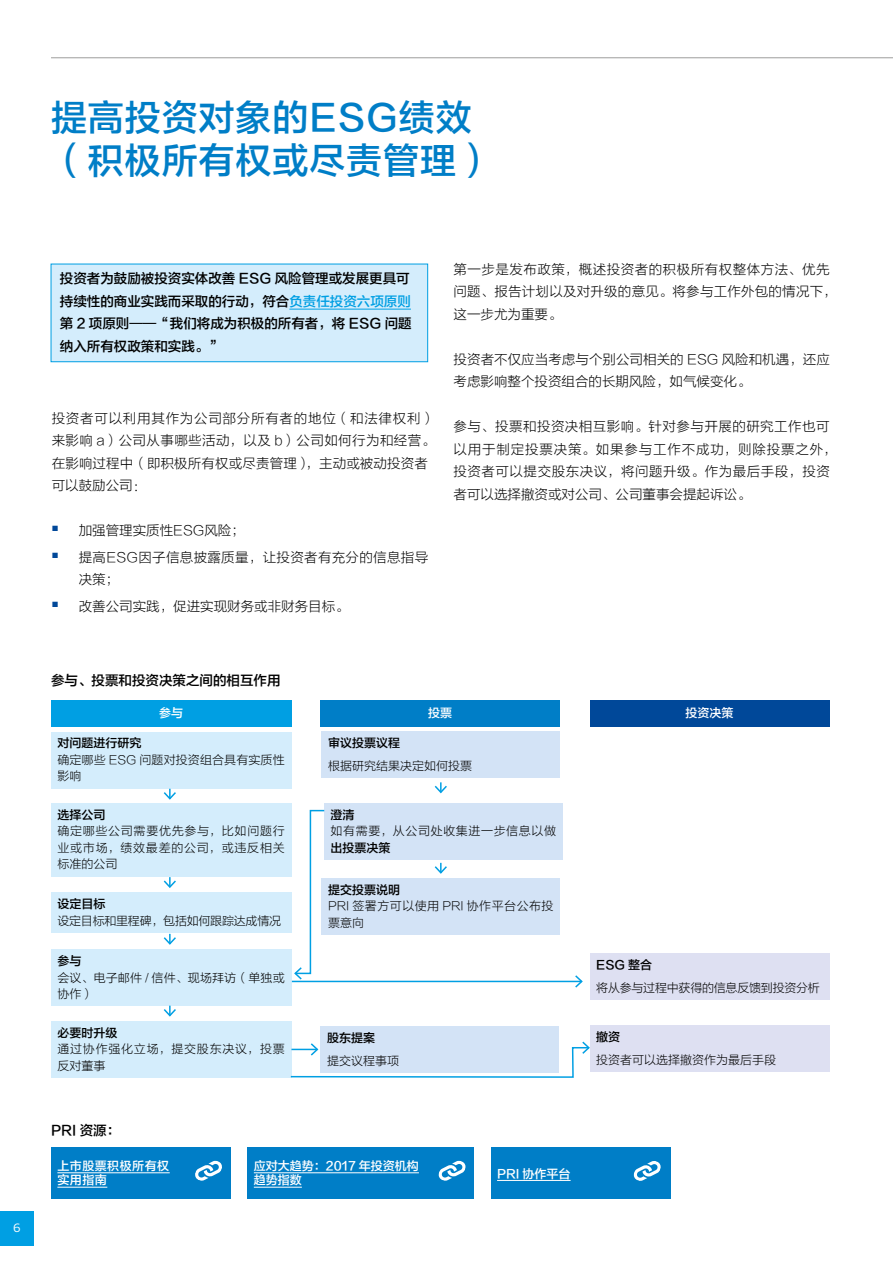
<style>
.page{position:relative;width:893px;height:1263px;background:#fff}
.page>*{position:absolute;margin:0;border:0;box-sizing:border-box;transform-origin:0 0}
.t1{font:36px/43.2px "FZLTZHK GBK1 0";letter-spacing:.025em;color:#007ec7}
.t2{font:13.5px/22.5px "FZLTKHK GBK1 0";letter-spacing:.025em;color:#000}
.t3{font:13.5px/22.5px "FZLTZHK GBK1 0";color:#000}
.t4{font:13.5px/22.5px "FZLTKHK GBK1 0";letter-spacing:.005em;color:#000}
.t5{font:13.5px "FZLTKHK GBK1 0";color:#000}
.t6{font:12px/16.5px "FZLTKHK GBK1 0";letter-spacing:.01em;color:#000}
.t7{font:12px "FZLTZHK GBK1 0";color:#000}
.t8{font:12px "FZLTKHK GBK1 0";letter-spacing:-.02em;color:#000}
.t9{font:12px/14.4px "FZLTZHK GBK1 0";color:#fff}
.t10{font:12px/16.5px "FZLTKHK GBK1 0";letter-spacing:.04em;color:#000}
.t11{font:12px/16.5px "FZLTKHK GBK1 0";letter-spacing:.065em;color:#000}
.t12{font:12px "FZLTKHK GBK1 0";letter-spacing:.05em;color:#000}
.t13{font:12px/14.4px "FZLTZHK GBK1 0";letter-spacing:.04em;color:#fff}
.t14{font:12px "Alright Sans";color:#fff}
.s1{color:#009fe3}
</style>
<div class="page">
<div style="left:0;top:1212px;width:34px;height:34px;background:#009fe3"></div>
<hr style="left:51px;top:57px;width:842px;height:1px;background:#9d9d9c">
<div style="left:51px;top:264px;width:377px;height:98px;background:#d4edfc"></div>
<hr style="left:289px;top:309px;width:122px;height:1px;background:#009fe3">
<div style="left:51px;top:264px;width:377px;height:98px;border:1px solid #009fe3"></div>
<div style="left:51px;top:700px;width:240px;height:26px;background:#009fe3"></div>
<div style="left:51px;top:732px;width:240px;height:56px;background:#d4edfc"></div>
<div style="left:51px;top:803px;width:240px;height:73px;background:#d4edfc"></div>
<div style="left:51px;top:893px;width:240px;height:40px;background:#d4edfc"></div>
<div style="left:51px;top:949px;width:240px;height:57px;background:#d4edfc"></div>
<div style="left:590px;top:953px;width:239px;height:47px;background:#dee0f2"></div>
<div style="left:321px;top:1026px;width:238px;height:46px;background:#d3e3f6"></div>
<div style="left:590px;top:1025px;width:239px;height:47px;background:#dee0f2"></div>
<div style="left:322px;top:732px;width:238px;height:46px;background:#d3e3f6"></div>
<div style="left:324px;top:803px;width:238px;height:57px;background:#d3e3f6"></div>
<div style="left:51px;top:1021px;width:240px;height:57px;background:#d4edfc"></div>
<div style="left:322px;top:878px;width:238px;height:57px;background:#d3e3f6"></div>
<div style="left:321px;top:700px;width:239px;height:26px;background:#007ec7"></div>
<div style="left:590px;top:700px;width:239px;height:26px;background:#004899"></div>
<svg style="left:434px;top:782px;width:13px;height:12px"></svg>
<svg style="left:434px;top:863px;width:13px;height:11px"></svg>
<svg style="left:163px;top:789px;width:13px;height:11px"></svg>
<svg style="left:163px;top:877px;width:13px;height:11px"></svg>
<svg style="left:163px;top:934px;width:13px;height:11px"></svg>
<svg style="left:163px;top:1006px;width:13px;height:11px"></svg>
<hr style="left:292px;top:981px;width:290px;height:1px;background:#009fe3">
<svg style="left:574px;top:975px;width:9px;height:13px"></svg>
<svg style="left:293px;top:809px;width:33px;height:172px"></svg>
<svg style="left:290px;top:1040px;width:300px;height:38px"></svg>
<div style="left:51px;top:1147px;width:180px;height:52px;background:#007ec7"></div>
<hr style="left:57px;top:1172px;width:113px;height:1px;background:#fff">
<hr style="left:57px;top:1187px;width:50px;height:1px;background:#fff">
<svg style="left:195px;top:1160px;width:27px;height:21px"></svg>
<div style="left:491px;top:1147px;width:180px;height:52px;background:#007ec7"></div>
<hr style="left:497px;top:1180px;width:74px;height:1px;background:#fff">
<svg style="left:633px;top:1161px;width:28px;height:20px"></svg>
<div style="left:247px;top:1147px;width:227px;height:52px;background:#007ec7"></div>
<hr style="left:254px;top:1172px;width:165px;height:1px;background:#fff">
<hr style="left:254px;top:1187px;width:48px;height:1px;background:#fff">
<svg style="left:438px;top:1160px;width:28px;height:21px"></svg>
<h1 class="t1" style="left:51px;top:98px;width:443px">提高投资对象的ESG绩效（积极所有权或尽责管理）</h1>
<p class="t14" style="left:13px;top:1220px;width:9px">6</p>
<p class="t3" style="left:60px;top:268px;width:353px">投资者为鼓励被投资实体改善 ESG 风险管理或发展更具可持续性的商业实践而采取的行动，符合<span class="s1">负责任投资六项原则</span>第 2 项原则——“我们将成为积极的所有者，将 ESG 问题纳入所有权政策和实践。”</p>
<p class="t2" style="left:52px;top:407px;width:385px">投资者可以利用其作为公司部分所有者的地位（和法律权利）来影响 a）公司从事哪些活动，以及 b）公司如何行为和经营。在影响过程中（即积极所有权或尽责管理），主动或被动投资者可以鼓励公司：</p>
<p class="t5" style="left:52px;top:523px;width:195px"><sup>■</sup> 加强管理实质性ESG风险；</p>
<p class="t2" style="left:79px;top:546px;width:351px;text-indent:-27px"><sup>■</sup> 提高ESG因子信息披露质量，让投资者有充分的信息指导决策；</p>
<p class="t5" style="left:52px;top:599px;width:299px"><sup>■</sup> 改善公司实践，促进实现财务或非财务目标。</p>
<p class="t3" style="left:51px;top:669px;width:231px">参与、投票和投资决策之间的相互作用</p>
<p class="t2" style="left:454px;top:258px;width:385px">第一步是发布政策，概述投资者的积极所有权整体方法、优先问题、报告计划以及对升级的意见。将参与工作外包的情况下，这一步尤为重要。</p>
<p class="t4" style="left:454px;top:348px;width:378px">投资者不仅应当考虑与个别公司相关的 ESG 风险和机遇，还应考虑影响整个投资组合的长期风险，如气候变化。</p>
<p class="t2" style="left:454px;top:416px;width:385px">参与、投票和投资决相互影响。针对参与开展的研究工作也可以用于制定投票决策。如果参与工作不成功，则除投票之外，投资者可以提交股东决议，将问题升级。作为最后手段，投资者可以选择撤资或对公司、公司董事会提起诉讼。</p>
<p class="t9" style="left:159px;top:706px;width:25px">参与</p>
<p class="t9" style="left:428px;top:706px;width:25px">投票</p>
<p class="t9" style="left:685px;top:706px;width:49px">投资决策</p>
<p class="t7" style="left:57px;top:737px;width:85px">对问题进行研究</p>
<p class="t6" style="left:57px;top:752px;width:229px">确定哪些 ESG 问题对投资组合具有实质性影响</p>
<p class="t7" style="left:57px;top:808px;width:49px">选择公司</p>
<p class="t6" style="left:57px;top:823px;width:229px;text-align:justify">确定哪些公司需要优先参与，比如问题行业或市场，绩效最差的公司，或违反相关标准的公司</p>
<p class="t7" style="left:57px;top:898px;width:49px">设定目标</p>
<p class="t8" style="left:57px;top:914px;width:225px">设定目标和里程碑，包括如何跟踪达成情况</p>
<p class="t7" style="left:57px;top:954px;width:25px">参与</p>
<p class="t6" style="left:57px;top:969px;width:229px">会议、电子邮件 / 信件、现场拜访（单独或协作）</p>
<p class="t7" style="left:328px;top:737px;width:73px">审议投票议程</p>
<p class="t6" style="left:328px;top:758px;width:145px">根据研究结果决定如何投票</p>
<p class="t7" style="left:331px;top:808px;width:25px">澄清</p>
<p class="t12" style="left:331px;top:825px;width:227px">如有需要，从公司处收集进一步信息以做</p>
<p class="t7" style="left:331px;top:841px;width:61px">出投票决策</p>
<p class="t7" style="left:328px;top:883px;width:73px">提交投票说明</p>
<p class="t10" style="left:328px;top:898px;width:227px">PRI 签署方可以使用 PRI 协作平台公布投票意向</p>
<p class="t7" style="left:596px;top:958px;width:57px">ESG 整合</p>
<p class="t8" style="left:596px;top:981px;width:225px">将从参与过程中获得的信息反馈到投资分析</p>
<p class="t7" style="left:57px;top:1026px;width:61px">必要时升级</p>
<p class="t11" style="left:57px;top:1041px;width:229px">通过协作强化立场，提交股东决议，投票反对董事</p>
<p class="t7" style="left:327px;top:1031px;width:49px">股东提案</p>
<p class="t6" style="left:327px;top:1052px;width:73px">提交议程事项</p>
<p class="t7" style="left:596px;top:1031px;width:25px">撤资</p>
<p class="t6" style="left:596px;top:1052px;width:182px">投资者可以选择撤资作为最后手段</p>
<p class="t3" style="left:51px;top:1120px;width:71px">PRI 资源：</p>
<p class="t13" style="left:57px;top:1159px;width:113px">上市股票积极所有权实用指南</p>
<p class="t9" style="left:254px;top:1159px;width:167px">应对大趋势：2017 年投资机构趋势指数</p>
<p class="t9" style="left:497px;top:1167px;width:75px">PRI 协作平台</p>
</div>
